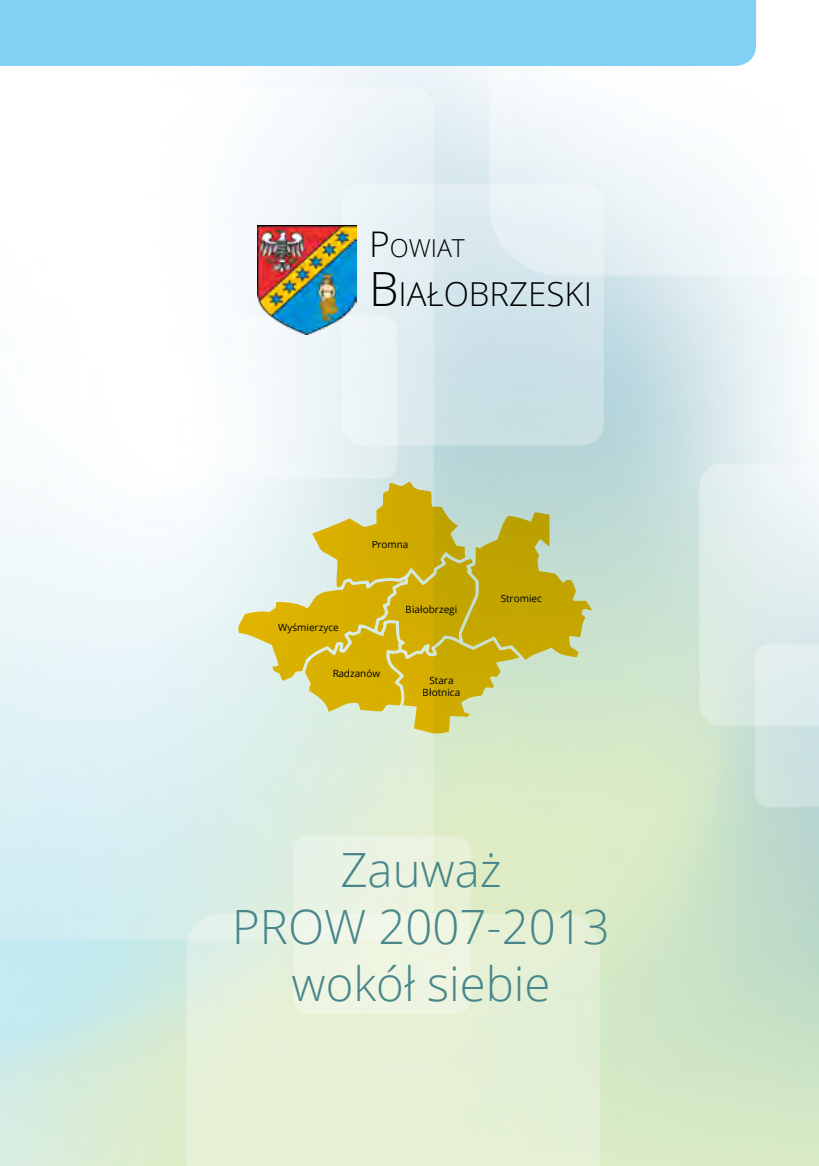
<style>
.page{position:relative;width:819px;height:1166px;background:#fff}
.page>*{position:absolute;margin:0;border:0;box-sizing:border-box;transform-origin:0 0}
.t1{font:300 47.25px/56.7px "Open Sans";color:#47868a;text-align:center}
.t2{font:300 33.07px "Open Sans";color:#000}
.t3{font:300 24.68px "Open Sans";color:#000}
.t4{font:9.97px/11.9px "Open Sans";color:#000;text-align:center}
.s1{font-size:35.35px}
.s2{font-size:47.07px}
</style>
<div class="page">
<img style="left:0;top:0;width:819px;height:1166px">
<div style="left:0;top:0;width:756px;height:66px;background:#83d0f5"></div>
<svg style="left:235px;top:435px;width:358px;height:353px;background:#d7e9de"></svg>
<svg style="left:238px;top:482px;width:354px;height:252px;background:#d1c96e"></svg>
<img style="left:258px;top:225px;width:99px;height:109px">
<h3 class="t3" style="left:369px;top:231px;width:97px"><span class="s1">P</span>OWIAT</h3>
<h2 class="t2" style="left:369px;top:271px;width:224px"><span class="s2">B</span>IAŁOB RZESKI</h2>
<p class="t4" style="left:371px;top:538px;width:39px">Promna</p>
<p class="t4" style="left:278px;top:621px;width:62px">Wyśmierzyce</p>
<p class="t4" style="left:332px;top:667px;width:49px">Radzanów</p>
<p class="t4" style="left:405px;top:603px;width:53px">Białobrzegi</p>
<p class="t4" style="left:422px;top:674px;width:39px">Stara<br>Błotnica</p>
<p class="t4" style="left:500px;top:592px;width:43px">Stromiec</p>
<h1 class="t1" style="left:232px;top:840px;width:379px">Zauważ<br>PROW 2007-2013 wokół siebie</h1>
</div>
